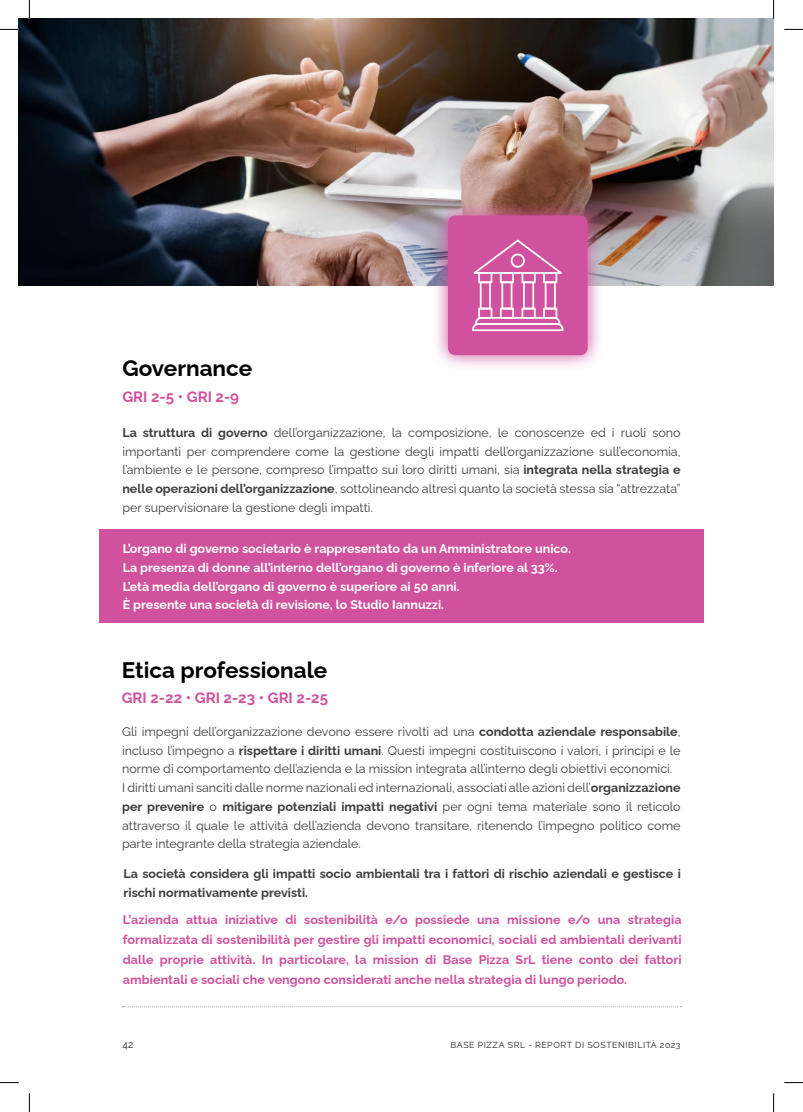
<style>
.page{position:relative;width:803px;height:1112px;background:#fff}
.page>*{position:absolute;margin:0;border:0;box-sizing:border-box;transform-origin:0 0}
.t1{font:700 22.5px "Raleway";color:#000}
.t2{font:700 15px "Raleway";color:#d0519d}
.t3{font:12.5px/18.8px "Raleway";color:#3e3e3f;text-align:justify}
.t4{font:700 12.5px/20px "Raleway";letter-spacing:.005em;color:#d0519d;text-align:justify}
.t5{font:700 12.5px/18.8px "Raleway";color:#fff}
.t6{font:700 12.5px/18.8px "Raleway";color:#3e3e3f}
.t7{font:10px "Raleway";color:#231f20}
.t8{font:8.75px "Raleway";letter-spacing:.065em;color:#231f20}
.s1{font-weight:700}
</style>
<div class="page">
<svg style="left:122px;top:1006px;width:559px;height:1px"></svg>
<div style="left:99px;top:529px;width:605px;height:93px;background:#d0519d"></div>
<img style="left:19px;top:19px;width:754px;height:266px">
<img style="left:432px;top:200px;width:171px;height:166px">
<div style="left:448px;top:215px;width:139px;height:140px;background:#d0519d;border-radius:7px"></div>
<svg style="left:472px;top:315px;width:92px;height:17px"></svg>
<div style="left:478px;top:307px;width:14px;height:12px;border:2px solid #fff"></div>
<div style="left:478px;top:272px;width:14px;height:11px;border:2px solid #fff"></div>
<div style="left:500px;top:307px;width:14px;height:12px;border:2px solid #fff"></div>
<div style="left:500px;top:272px;width:14px;height:11px;border:2px solid #fff"></div>
<div style="left:521px;top:307px;width:15px;height:12px;border:2px solid #fff"></div>
<div style="left:521px;top:272px;width:15px;height:11px;border:2px solid #fff"></div>
<div style="left:543px;top:307px;width:14px;height:12px;border:2px solid #fff"></div>
<div style="left:543px;top:272px;width:14px;height:11px;border:2px solid #fff"></div>
<div style="left:545px;top:281px;width:11px;height:28px;border:2px solid #fff"></div>
<div style="left:523px;top:281px;width:11px;height:28px;border:2px solid #fff"></div>
<div style="left:501px;top:281px;width:11px;height:28px;border:2px solid #fff"></div>
<div style="left:480px;top:281px;width:11px;height:28px;border:2px solid #fff"></div>
<svg style="left:473px;top:239px;width:89px;height:36px"></svg>
<div style="left:511px;top:253px;width:14px;height:15px;border:2px solid #fff;border-radius:50%"></div>
<svg style="left:0;top:29px;width:19px;height:1px"></svg>
<svg style="left:784px;top:29px;width:19px;height:1px"></svg>
<svg style="left:0;top:1082px;width:19px;height:1px"></svg>
<svg style="left:784px;top:1082px;width:19px;height:1px"></svg>
<svg style="left:29px;top:0;width:1px;height:19px"></svg>
<svg style="left:29px;top:1093px;width:1px;height:18px"></svg>
<svg style="left:773px;top:0;width:1px;height:19px"></svg>
<svg style="left:773px;top:1093px;width:1px;height:18px"></svg>
<h1 class="t1" style="left:122px;top:350px;width:131px">Governance</h1>
<p class="t2" style="left:122px;top:384px;width:118px">GRI 2-5 • GRI 2-9</p>
<p class="t3" style="left:122px;top:421px;width:560px"><span class="s1">La struttura di governo</span> dell’organizzazione, la composizione, le conoscenze ed i ruoli sono importanti per comprendere come la gestione degli impatti dell’organizzazione sull’economia, l’ambiente e le persone, compreso l’impatto sui loro diritti umani, sia <span class="s1">integrata nella strategia e nelle operazioni dell’organizzazione</span>, sottolineando altresì quanto la società stessa sia “attrezzata” per supervisionare la gestione degli impatti.</p>
<p class="t5" style="left:123px;top:538px;width:450px">L’organo di governo societario è rappresentato da un Amministratore unico.<br>La presenza di donne all’interno dell’organo di governo è inferiore al 33%.<br>L’età media dell’organo di governo è superiore ai 50 anni.<br>È presente una società di revisione, lo Studio Iannuzzi.</p>
<h1 class="t1" style="left:122px;top:652px;width:207px">Etica professionale</h1>
<p class="t2" style="left:122px;top:686px;width:208px">GRI 2-22 • GRI 2-23 • GRI 2-25</p>
<p class="t3" style="left:122px;top:720px;width:560px;text-align:left">Gli impegni dell’organizzazione devono essere rivolti ad una <span class="s1">condotta aziendale responsabile</span>, incluso l’impegno a <span class="s1">rispettare i diritti umani</span>. Questi impegni costituiscono i valori, i principi e le norme di comportamento dell’azienda e la mission integrata all’interno degli obiettivi economici.<br>I diritti umani sanciti dalle norme nazionali ed internazionali, associati alle azioni dell’<span class="s1">organizzazione per prevenire</span> o <span class="s1">mitigare potenziali impatti negativi</span> per ogni tema materiale sono il reticolo attraverso il quale le attività dell’azienda devono transitare, ritenendo l’impegno politico come parte integrante della strategia aziendale.</p>
<p class="t6" style="left:124px;top:862px;width:559px">La società considera gli impatti socio ambientali tra i fattori di rischio aziendali e gestisce i rischi normativamente previsti.</p>
<p class="t4" style="left:123px;top:907px;width:560px">L’azienda attua iniziative di sostenibilità e/o possiede una missione e/o una strategia formalizzata di sostenibilità per gestire gli impatti economici, sociali ed ambientali derivanti dalle proprie attività. In particolare, la mission di Base Pizza SrL tiene conto dei fattori ambientali e sociali che vengono considerati anche nella strategia di lungo periodo.</p>
<p class="t7" style="left:122px;top:1036px;width:12px">42</p>
<p class="t8" style="left:450px;top:1038px;width:232px">BASE PIZZA SRL - REPORT DI SOSTENIBILITÀ 2023</p>
</div>
